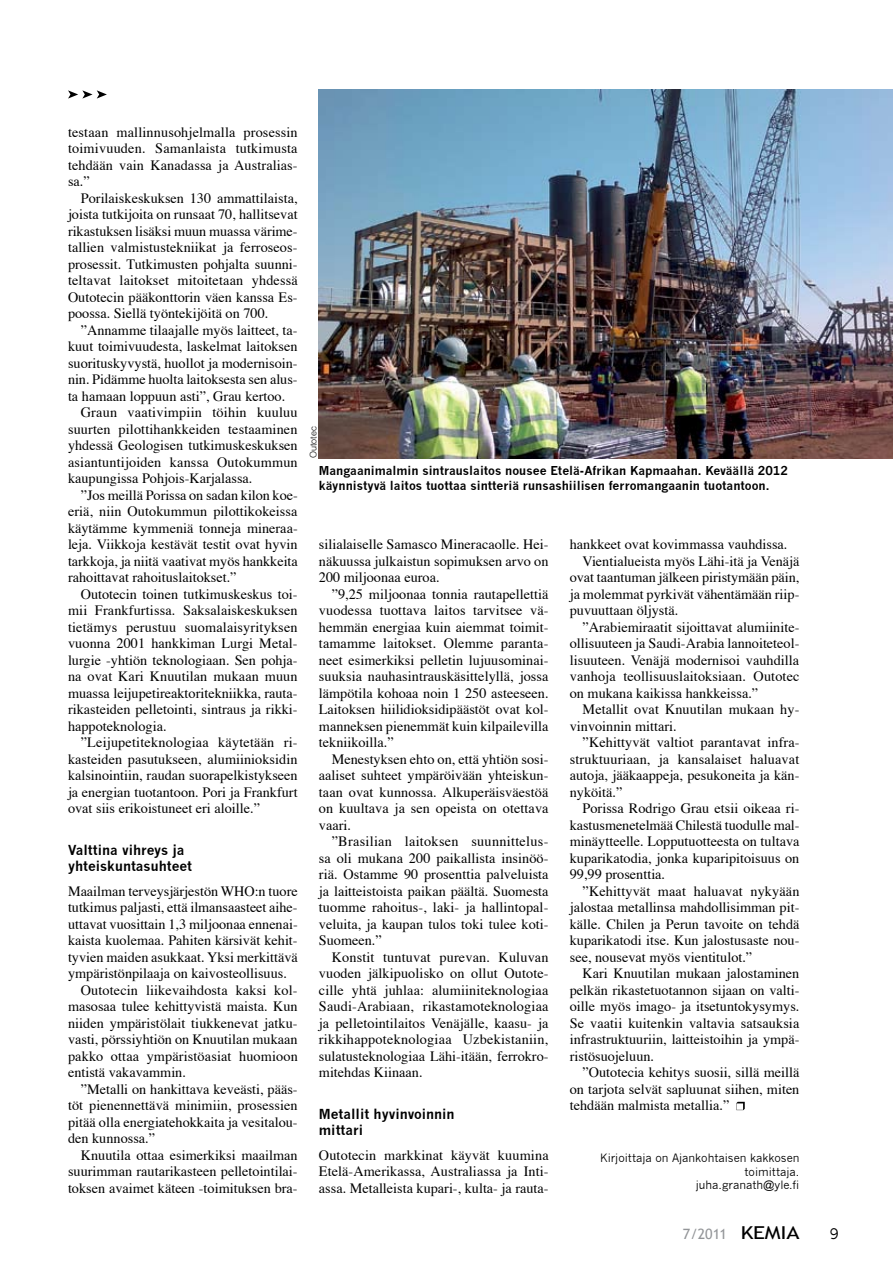
<style>
.page{position:relative;width:893px;height:1263px;background:#fff}
.page>*{position:absolute;margin:0;border:0;box-sizing:border-box;transform-origin:0 0}
.t1{font:14.25px/16.5px "Times";color:#000;text-align:justify}
.t2{font:14.25px "Trebuchet MS";color:#939598}
.t3{font:14.25px "News Gothic";color:#000}
.t4{font:700 13.5px/16.5px "News Gothic";color:#000}
.t5{font:700 12px/15px "News Gothic";color:#000}
.t6{font:11.25px/13.5px "News Gothic";color:#000;text-align:right}
.t7{font:300 9px "Helvetica";color:#000}
.s1{font-size:17.85px;color:#000}
</style>
<div class="page">
<svg style="left:68px;top:90px;width:39px;height:9px"></svg>
<img style="left:319px;top:89px;width:574px;height:369px">
<svg style="left:736px;top:1102px;width:9px;height:8px"></svg>
<p class="t1" style="left:68px;top:122px;width:231px">testaan mallinnusohjelmalla prosessin toimivuuden. Samanlaista tutkimusta tehdään vain Kanadassa ja Australias&shy;sa.”</p>
<p class="t1" style="left:68px;top:188px;width:231px;text-indent:13px">Porilaiskeskuksen 130 ammattilaista, joista tutkijoita on runsaat 70, hallitsevat rikastuksen lisäksi muun muassa värime&shy;tallien valmistustekniikat ja ferroseos&shy;prosessit. Tutkimusten pohjalta suunni&shy;teltavat laitokset mitoitetaan yhdessä Outotecin pääkonttorin väen kanssa Es&shy;poossa. Siellä työntekijöitä on 700.</p>
<p class="t1" style="left:81px;top:320px;width:218px">”Annamme tilaajalle myös laitteet, ta-</p>
<p class="t1" style="left:68px;top:337px;width:231px">kuut toimivuudesta, laskelmat laitoksen</p>
<p class="t1" style="left:68px;top:353px;width:231px">suorituskyvystä, huollot ja modernisoin-</p>
<p class="t1" style="left:68px;top:370px;width:231px">nin. Pidämme huolta laitoksesta sen alus-</p>
<p class="t1" style="left:68px;top:386px;width:219px">ta hamaan loppuun asti”, Grau kertoo.</p>
<p class="t1" style="left:81px;top:403px;width:218px">Graun vaativimpiin töihin kuuluu</p>
<p class="t1" style="left:68px;top:419px;width:231px">suurten pilottihankkeiden testaaminen</p>
<p class="t1" style="left:68px;top:436px;width:231px">yhdessä Geologisen tutkimuskeskuksen</p>
<p class="t1" style="left:68px;top:452px;width:231px">asiantuntijoiden kanssa Outokummun</p>
<p class="t1" style="left:68px;top:469px;width:186px">kaupungissa Pohjois-Karjalassa.</p>
<p class="t1" style="left:81px;top:485px;width:218px">”Jos meillä Porissa on sadan kilon koe-</p>
<p class="t1" style="left:68px;top:502px;width:231px">eriä, niin Outokummun pilottikokeissa</p>
<p class="t1" style="left:68px;top:518px;width:231px">käytämme kymmeniä tonneja mineraa-</p>
<p class="t1" style="left:68px;top:535px;width:231px">leja. Viikkoja kestävät testit ovat hyvin</p>
<p class="t1" style="left:68px;top:551px;width:231px">tarkkoja, ja niitä vaativat myös hankkeita</p>
<p class="t1" style="left:68px;top:568px;width:170px">rahoittavat rahoituslaitokset.”</p>
<p class="t1" style="left:81px;top:584px;width:218px">Outotecin toinen tutkimuskeskus toi-</p>
<p class="t1" style="left:68px;top:601px;width:231px">mii Frankfurtissa. Saksalaiskeskuksen</p>
<p class="t1" style="left:68px;top:617px;width:231px">tietämys perustuu suomalaisyrityksen</p>
<p class="t1" style="left:68px;top:634px;width:231px">vuonna 2001 hankkiman Lurgi Metal-</p>
<p class="t1" style="left:68px;top:650px;width:231px">lurgie -yhtiön teknologiaan. Sen pohja-</p>
<p class="t1" style="left:68px;top:667px;width:231px">na ovat Kari Knuutilan mukaan muun</p>
<p class="t1" style="left:68px;top:683px;width:231px">muassa leijupetireaktoritekniikka, rauta-</p>
<p class="t1" style="left:68px;top:700px;width:231px">rikasteiden pelletointi, sintraus ja rikki-</p>
<p class="t1" style="left:68px;top:716px;width:100px">happoteknologia.</p>
<p class="t1" style="left:81px;top:733px;width:218px">”Leijupetiteknologiaa käytetään ri-</p>
<p class="t1" style="left:68px;top:749px;width:231px">kasteiden pasutukseen, alumiinioksidin</p>
<p class="t1" style="left:68px;top:766px;width:231px">kalsinointiin, raudan suorapelkistykseen</p>
<p class="t1" style="left:68px;top:782px;width:231px">ja energian tuotantoon. Pori ja Frankfurt</p>
<p class="t1" style="left:68px;top:799px;width:193px">ovat siis erikoistuneet eri aloille.”</p>
<p class="t4" style="left:68px;top:841px;width:126px">Valttina vihreys ja yhteiskuntasuhteet</p>
<p class="t1" style="left:68px;top:881px;width:231px">Maailman terveysjärjestön WHO:n tuore</p>
<p class="t1" style="left:68px;top:898px;width:231px">tutkimus paljasti, että ilmansaasteet aihe-</p>
<p class="t1" style="left:68px;top:914px;width:231px">uttavat vuosittain 1,3 miljoonaa ennenai-</p>
<p class="t1" style="left:68px;top:931px;width:231px">kaista kuolemaa. Pahiten kärsivät kehit-</p>
<p class="t1" style="left:68px;top:947px;width:231px">tyvien maiden asukkaat. Yksi merkittävä</p>
<p class="t1" style="left:68px;top:964px;width:220px">ympäristönpilaaja on kaivosteollisuus.</p>
<p class="t1" style="left:81px;top:980px;width:218px">Outotecin liikevaihdosta kaksi kol-</p>
<p class="t1" style="left:68px;top:997px;width:231px">masosaa tulee kehittyvistä maista. Kun</p>
<p class="t1" style="left:68px;top:1013px;width:231px">niiden ympäristölait tiukkenevat jatku-</p>
<p class="t1" style="left:68px;top:1030px;width:231px">vasti, pörssiyhtiön on Knuutilan mukaan</p>
<p class="t1" style="left:68px;top:1046px;width:231px">pakko ottaa ympäristöasiat huomioon</p>
<p class="t1" style="left:68px;top:1063px;width:119px">entistä vakavammin.</p>
<p class="t1" style="left:81px;top:1079px;width:218px">”Metalli on hankittava keveästi, pääs-</p>
<p class="t1" style="left:68px;top:1096px;width:231px">töt pienennettävä minimiin, prosessien</p>
<p class="t1" style="left:68px;top:1112px;width:231px">pitää olla energiatehokkaita ja vesitalou-</p>
<p class="t1" style="left:68px;top:1129px;width:89px">den kunnossa.”</p>
<p class="t1" style="left:81px;top:1145px;width:218px">Knuutila ottaa esimerkiksi maailman</p>
<p class="t1" style="left:68px;top:1162px;width:231px">suurimman rautarikasteen pelletointilai-</p>
<p class="t1" style="left:68px;top:1178px;width:231px">toksen avaimet käteen -toimituksen bra-</p>
<p class="t7" style="left:308px;top:458px;width:34px;rotate:-90deg">Outotec</p>
<p class="t5" style="left:319px;top:463px;width:470px">Mangaanimalmin sintrauslaitos nousee Etelä-Afrikan Kapmaahan. Keväällä 2012 käynnistyvä laitos tuottaa sintteriä runsashiilisen ferromangaanin tuotantoon.</p>
<p class="t1" style="left:319px;top:535px;width:231px">silialaiselle Samasco Mineracaolle. Hei&shy;näkuussa julkaistun sopimuksen arvo on 200 miljoonaa euroa.</p>
<p class="t1" style="left:319px;top:584px;width:231px;text-indent:13px">”9,25 miljoonaa tonnia rautapellettiä vuodessa tuottava laitos tarvitsee vä&shy;hemmän energiaa kuin aiemmat toimit&shy;tamamme laitokset. Olemme paranta&shy;neet esimerkiksi pelletin lujuusominai&shy;suuksia nauhasintrauskäsittelyllä, jossa lämpötila kohoaa noin 1 250 asteeseen.<br>Laitoksen hiilidioksidipäästöt ovat kol&shy;manneksen pienemmät kuin kilpailevilla tekniikoilla.”</p>
<p class="t1" style="left:319px;top:749px;width:231px;text-indent:13px">Menestyksen ehto on, että yhtiön sosi&shy;aaliset suhteet ympäröivään yhteiskun&shy;taan ovat kunnossa. Alkuperäisväestöä on kuultava ja sen opeista on otettava vaari.</p>
<p class="t1" style="left:319px;top:832px;width:231px;text-indent:13px">”Brasilian laitoksen suunnittelus&shy;sa oli mukana 200 paikallista insinöö&shy;riä. Ostamme 90 prosenttia palveluista ja laitteistoista paikan päältä. Suomesta tuomme rahoitus-, laki- ja hallintopal&shy;veluita, ja kaupan tulos toki tulee koti-Suomeen.”</p>
<p class="t1" style="left:319px;top:947px;width:231px;text-indent:13px">Konstit tuntuvat purevan. Kuluvan vuoden jälkipuolisko on ollut Outote&shy;cille yhtä juhlaa: alumiiniteknologiaa Saudi-Arabiaan, rikastamoteknologiaa ja pelletointilaitos Venäjälle, kaasu- ja rikkihappoteknologiaa Uzbekistaniin, sulatusteknologiaa Lähi-itään, ferrokro&shy;mitehdas Kiinaan.</p>
<p class="t4" style="left:319px;top:1105px;width:137px">Metallit hyvinvoinnin mittari</p>
<p class="t1" style="left:319px;top:1145px;width:231px">Outotecin markkinat käyvät kuumina Etelä-Amerikassa, Australiassa ja Inti&shy;assa. Metalleista kupari-, kulta- ja rauta-</p>
<p class="t1" style="left:570px;top:535px;width:219px">hankkeet ovat kovimmassa vauhdissa.</p>
<p class="t1" style="left:583px;top:551px;width:218px">Vientialueista myös Lähi-itä ja Venäjä</p>
<p class="t1" style="left:570px;top:568px;width:231px">ovat taantuman jälkeen piristymään päin,</p>
<p class="t1" style="left:570px;top:584px;width:231px">ja molemmat pyrkivät vähentämään riip-</p>
<p class="t1" style="left:570px;top:601px;width:110px">puvuuttaan öljystä.</p>
<p class="t1" style="left:583px;top:617px;width:218px">”Arabiemiraatit sijoittavat alumiinite-</p>
<p class="t1" style="left:570px;top:634px;width:231px">ollisuuteen ja Saudi-Arabia lannoiteteol-</p>
<p class="t1" style="left:570px;top:650px;width:231px">lisuuteen. Venäjä modernisoi vauhdilla</p>
<p class="t1" style="left:570px;top:667px;width:231px">vanhoja teollisuuslaitoksiaan. Outotec</p>
<p class="t1" style="left:570px;top:683px;width:190px">on mukana kaikissa hankkeissa.”</p>
<p class="t1" style="left:583px;top:700px;width:218px">Metallit ovat Knuutilan mukaan hy-</p>
<p class="t1" style="left:570px;top:716px;width:108px">vinvoinnin mittari.</p>
<p class="t1" style="left:583px;top:733px;width:218px">”Kehittyvät valtiot parantavat infra-</p>
<p class="t1" style="left:570px;top:749px;width:231px">struktuuriaan, ja kansalaiset haluavat</p>
<p class="t1" style="left:570px;top:766px;width:231px">autoja, jääkaappeja, pesukoneita ja kän-</p>
<p class="t1" style="left:570px;top:782px;width:54px">nyköitä.”</p>
<p class="t1" style="left:583px;top:799px;width:218px">Porissa Rodrigo Grau etsii oikeaa ri-</p>
<p class="t1" style="left:570px;top:815px;width:231px">kastusmenetelmää Chilestä tuodulle mal-</p>
<p class="t1" style="left:570px;top:832px;width:231px">minäytteelle. Lopputuotteesta on tultava</p>
<p class="t1" style="left:570px;top:848px;width:231px">kuparikatodia, jonka kuparipitoisuus on</p>
<p class="t1" style="left:570px;top:865px;width:97px">99,99 prosenttia.</p>
<p class="t1" style="left:583px;top:881px;width:218px">”Kehittyvät maat haluavat nykyään</p>
<p class="t1" style="left:570px;top:898px;width:231px">jalostaa metallinsa mahdollisimman pit-</p>
<p class="t1" style="left:570px;top:914px;width:231px">källe. Chilen ja Perun tavoite on tehdä</p>
<p class="t1" style="left:570px;top:931px;width:231px">kuparikatodi itse. Kun jalostusaste nou-</p>
<p class="t1" style="left:570px;top:947px;width:184px">see, nousevat myös vientitulot.”</p>
<p class="t1" style="left:583px;top:964px;width:218px">Kari Knuutilan mukaan jalostaminen</p>
<p class="t1" style="left:570px;top:980px;width:231px">pelkän rikastetuotannon sijaan on valti-</p>
<p class="t1" style="left:570px;top:997px;width:231px">oille myös imago- ja itsetuntokysymys.</p>
<p class="t1" style="left:570px;top:1013px;width:231px">Se vaatii kuitenkin valtavia satsauksia</p>
<p class="t1" style="left:570px;top:1030px;width:231px">infrastruktuuriin, laitteistoihin ja ympä-</p>
<p class="t1" style="left:570px;top:1046px;width:86px">ristösuojeluun.</p>
<p class="t1" style="left:583px;top:1063px;width:218px">”Outotecia kehitys suosii, sillä meillä</p>
<p class="t1" style="left:570px;top:1079px;width:231px">on tarjota selvät sapluunat siihen, miten</p>
<p class="t1" style="left:570px;top:1096px;width:161px">tehdään malmista metallia.”</p>
<p class="t6" style="left:600px;top:1151px;width:201px">Kirjoittaja on Ajankohtaisen kakkosen toimittaja.<br>juha.granath@yle.fi</p>
<p class="t2" style="left:683px;top:1226px;width:118px">7/2011 <span class="s1">KEMIA</span></p>
<p class="t3" style="left:830px;top:1226px;width:10px">9</p>
</div>
